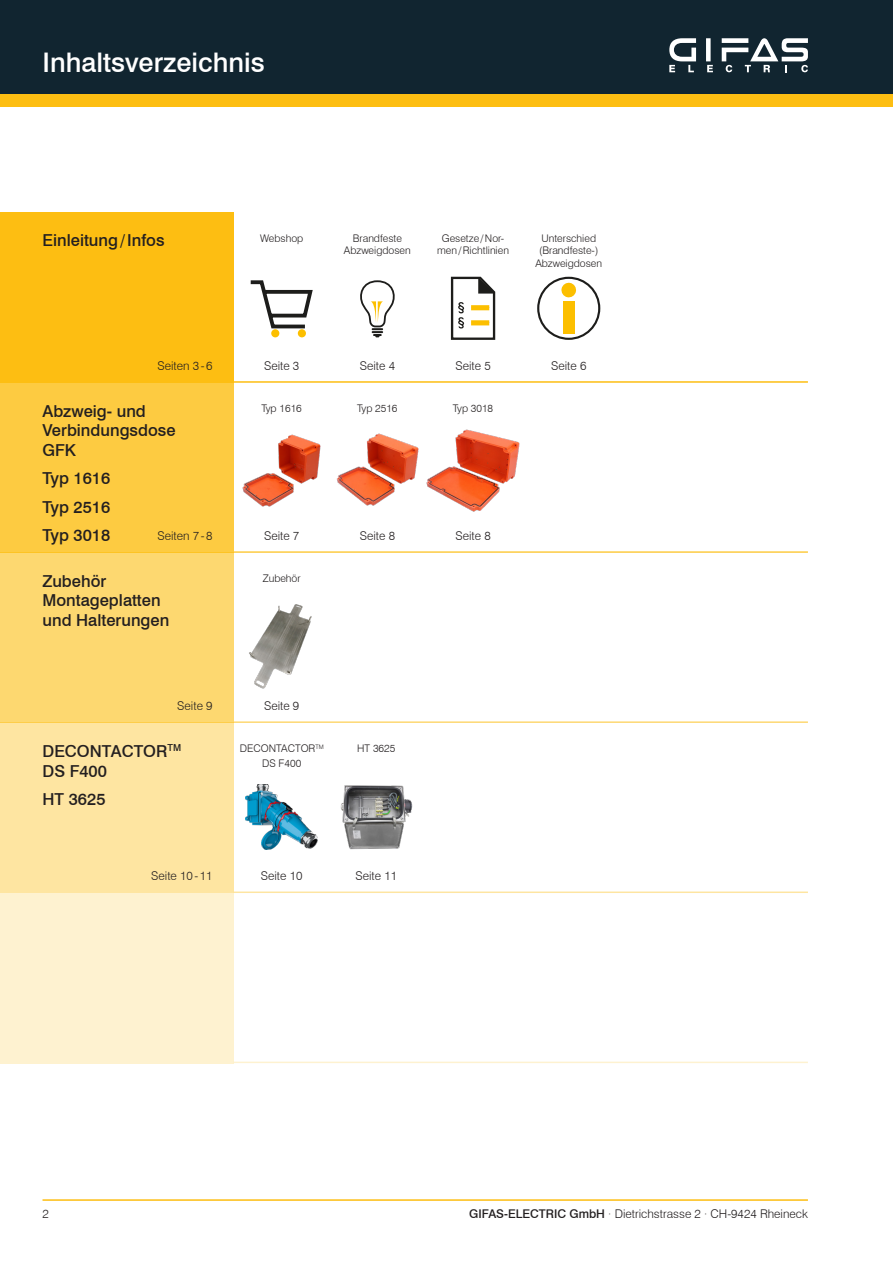
<style>
.page{position:relative;width:893px;height:1263px;background:#fff}
.page>*{position:absolute;margin:0;border:0;box-sizing:border-box;transform-origin:0 0}
.t1{font:500 27px "Swiss 721 BT";color:#fff}
.t2{font:500 16.5px/19.8px "Swiss 721 BT";color:#231f20}
.t3{font:300 12px "Swiss 721 BT";color:#231f20}
.t4{font:300 10.5px/12.6px "Swiss 721 BT";color:#231f20;text-align:center}
.s1{font-weight:500}
</style>
<div class="page">
<div style="left:0;top:89px;width:893px;height:17px;background:#fdbe12"></div>
<div style="left:0;top:0;width:893px;height:94px;background:#112530"></div>
<div style="left:706px;top:38px;width:5px;height:23px;background:#fff"></div>
<svg style="left:669px;top:38px;width:27px;height:34px"></svg>
<svg style="left:707px;top:65px;width:6px;height:7px"></svg>
<svg style="left:722px;top:38px;width:86px;height:34px"></svg>
<hr style="left:43px;top:1199px;width:765px;height:2px;background:#fdbe12">
<div style="left:0;top:213px;width:234px;height:170px;background:#fdbe12"></div>
<div style="left:0;top:383px;width:234px;height:170px;background:#fdcb41"></div>
<div style="left:0;top:722px;width:234px;height:170px;background:#fee5a1"></div>
<div style="left:0;top:893px;width:234px;height:170px;background:#fef2d0"></div>
<hr style="left:234px;top:381px;width:574px;height:2px;background:#fdbe12">
<hr style="left:234px;top:551px;width:574px;height:2px;background:#fdbe12">
<hr style="left:234px;top:721px;width:574px;height:2px;background:#fdbe12">
<hr style="left:234px;top:891px;width:574px;height:2px;background:#fdbe12">
<hr style="left:234px;top:1061px;width:574px;height:2px;background:#fdbe12">
<div style="left:0;top:553px;width:234px;height:170px;background:#fdd870"></div>
<svg style="left:360px;top:280px;width:35px;height:57px"></svg>
<div style="left:271px;top:329px;width:8px;height:8px;background:#fcbf00;border-radius:50%"></div>
<div style="left:298px;top:329px;width:8px;height:8px;background:#fcbf00;border-radius:50%"></div>
<svg style="left:251px;top:280px;width:62px;height:50px"></svg>
<svg style="left:451px;top:277px;width:44px;height:63px"></svg>
<div style="left:537px;top:277px;width:63px;height:63px;border:2px solid #1d1d1b;border-radius:50%"></div>
<svg style="left:561px;top:282px;width:15px;height:16px"></svg>
<div style="left:563px;top:301px;width:11px;height:32px;background:#fcbf00"></div>
<img style="left:243px;top:434px;width:77px;height:72px">
<img style="left:336px;top:434px;width:83px;height:72px">
<img style="left:426px;top:429px;width:94px;height:82px">
<img style="left:249px;top:604px;width:63px;height:85px">
<img style="left:246px;top:784px;width:72px;height:65px">
<img style="left:340px;top:785px;width:72px;height:64px">
<h1 class="t1" style="left:43px;top:46px;width:224px">Inhaltsverzeichnis</h1>
<h2 class="t2" style="left:43px;top:230px;width:124px">Einleitung/Infos</h2>
<p class="t4" style="left:260px;top:232px;width:45px">Webshop</p>
<p class="t4" style="left:437px;top:232px;width:73px">Gesetze/Nor&shy;men/Richtlinien</p>
<p class="t4" style="left:535px;top:232px;width:68px">Unterschied (Brandfeste-)<br>Abzweigdosen</p>
<p class="t4" style="left:344px;top:232px;width:68px">Brandfeste<br>Abzweigdosen</p>
<p class="t3" style="left:158px;top:358px;width:57px">Seiten 3-6</p>
<p class="t3" style="left:264px;top:358px;width:37px">Seite 3</p>
<p class="t3" style="left:360px;top:358px;width:37px">Seite 4</p>
<p class="t3" style="left:455px;top:358px;width:37px">Seite 5</p>
<p class="t3" style="left:551px;top:358px;width:37px">Seite 6</p>
<h2 class="t2" style="left:43px;top:401px;width:135px">Abzweig- und<br>Verbindungsdose<br>GFK</h2>
<h2 class="t2" style="left:43px;top:464px;width:69px;line-height:28.3px;text-align:justify">Typ 1616<br>Typ 2516<br>Typ 3018</h2>
<p class="t3" style="left:158px;top:529px;width:57px">Seiten 7-8</p>
<p class="t4" style="left:262px;top:402px;width:42px">Typ 1616</p>
<p class="t3" style="left:264px;top:528px;width:37px">Seite 7</p>
<p class="t4" style="left:357px;top:402px;width:42px">Typ 2516</p>
<p class="t4" style="left:453px;top:402px;width:42px">Typ 3018</p>
<p class="t3" style="left:360px;top:528px;width:37px">Seite 8</p>
<p class="t3" style="left:455px;top:528px;width:37px">Seite 8</p>
<h2 class="t2" style="left:43px;top:571px;width:128px">Zubehör<br>Montageplatten und Halterungen</h2>
<p class="t4" style="left:263px;top:572px;width:40px">Zubehör</p>
<p class="t3" style="left:177px;top:699px;width:37px">Seite 9</p>
<p class="t3" style="left:264px;top:698px;width:37px">Seite 9</p>
<h2 class="t2" style="left:43px;top:741px;width:140px">DECONTACTOR<sup>TM<br></sup>DS F400</h2>
<h2 class="t2" style="left:43px;top:789px;width:65px">HT 3625</h2>
<p class="t4" style="left:240px;top:741px;width:85px;line-height:14.4px">DECONTACTOR<sup>TM<br></sup>DS F400</p>
<p class="t4" style="left:357px;top:742px;width:40px">HT 3625</p>
<p class="t3" style="left:151px;top:869px;width:63px">Seite 10-11</p>
<p class="t3" style="left:261px;top:869px;width:43px">Seite 10</p>
<p class="t3" style="left:355px;top:869px;width:43px">Seite 11</p>
<p class="t3" style="left:43px;top:1207px;width:8px">2</p>
<p class="t3" style="left:469px;top:1207px;width:340px"><span class="s1">GIFAS-ELECTRIC GmbH</span> · Dietrichstrasse 2 · CH-9424 Rheineck</p>
</div>
